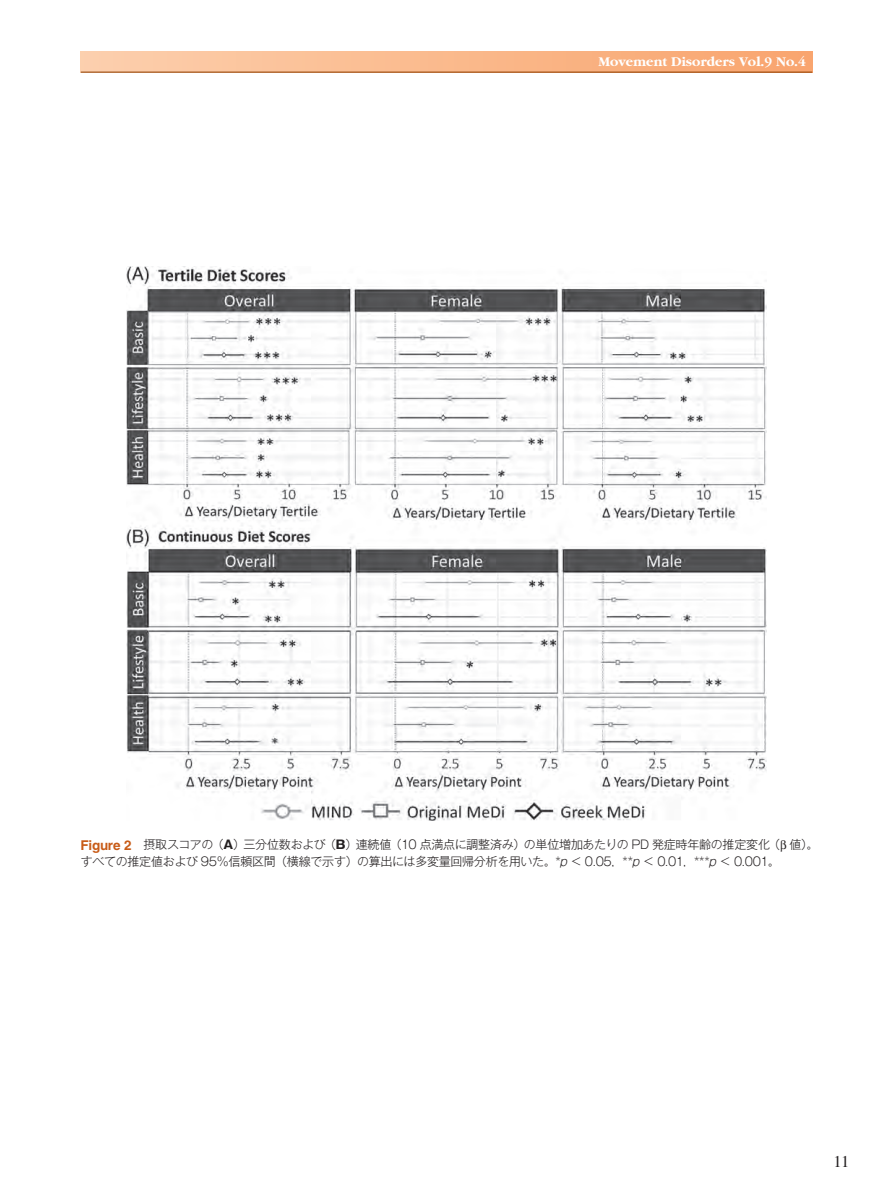
<style>
.page{position:relative;width:893px;height:1191px;background:#fff}
.page>*{position:absolute;margin:0;border:0;box-sizing:border-box;transform-origin:0 0}
.t1{font:16.5px "Times";color:#231f20}
.t2{font:700 13.8px "Garamond";color:#fff}
.t3{font:12px/17.2px "Gothic MB101 Pro Light 90 msp RKSJ H";letter-spacing:-.025em;color:#231f20}
.s1{font-family:"Helvetica";font-weight:700;font-size:13.5px;color:#c85c18}
.s2{font-family:"Gothic MB101 Pro Bold 90 msp RKSJ H"}
.s3{font-style:italic}
</style>
<div class="page">
<div style="left:81px;top:51px;width:731px;height:21px;background:linear-gradient(to right,#fccfad,#f8a46d)"></div>
<hr style="left:81px;top:72px;width:731px;height:1px;background:#8d3d00">
<img style="left:127px;top:266px;width:639px;height:554px">
<p class="t2" style="left:598px;top:54px;width:209px">Movement Disorders Vol.9 No.4</p>
<p class="t3" style="left:81px;top:834px;width:739px"><span class="s1">Figure 2</span>　摂取スコアの（<span class="s2">A</span>）三分位数および（<span class="s2">B</span>）連続値（10 点満点に調整済み）の単位増加あたりの PD 発症時年齢の推定変化（ 値）。すべての推定値および 95％信頼区間（横線で示す）の算出には多変量回帰分析を用いた。*<span class="s3">p</span>＜ 0.05，**<span class="s3">p</span>＜ 0.01，***<span class="s3">p</span>＜ 0.001。</p>
<h1 class="t1" style="left:833px;top:1152px;width:17px">11</h1>
</div>
